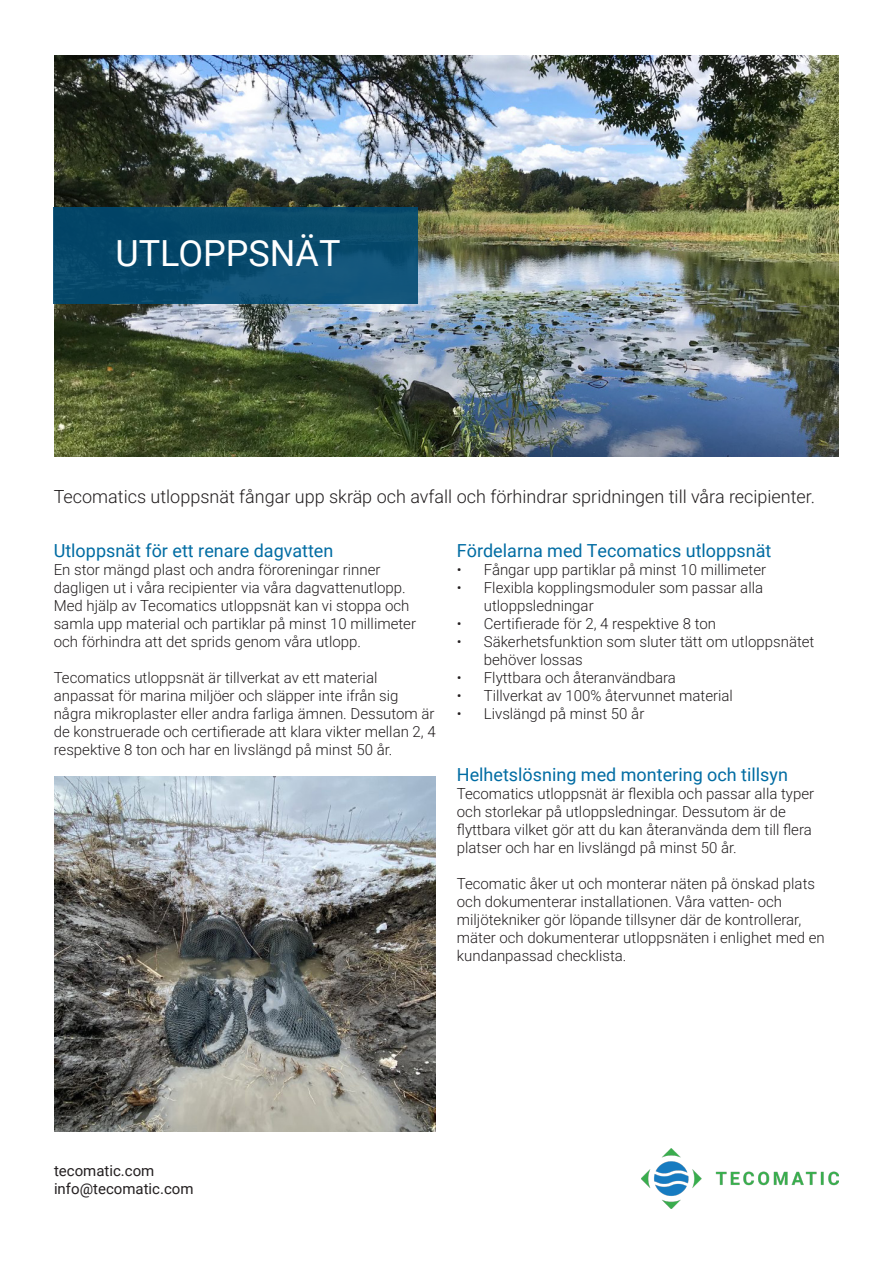
<style>
.page{position:relative;width:893px;height:1263px;background:#fff}
.page>*{position:absolute;margin:0;border:0;box-sizing:border-box;transform-origin:0 0}
.t1{font:36px "Roboto";color:#fff}
.t2{font:18px "Roboto";color:#006ca3}
.t3{font:300 18px "Roboto";color:#231f20}
.t4{font:300 15px/18px "Roboto";color:#231f20}
.t5{font:15px/18px "Roboto";color:#231f20}
</style>
<div class="page">
<img style="left:54px;top:55px;width:785px;height:401px">
<div style="left:54px;top:207px;width:364px;height:97px;background:linear-gradient(to right,#034567,#115377)"></div>
<img style="left:641px;top:1148px;width:198px;height:61px">
<img style="left:54px;top:776px;width:381px;height:356px">
<p class="t1" style="left:115px;top:228px;width:227px">UTLOPPSNÄT</p>
<p class="t3" style="left:54px;top:483px;width:763px">Tecomatics utloppsnät fångar upp skräp och avfall och förhindrar spridningen till våra recipienter.</p>
<p class="t2" style="left:457px;top:538px;width:316px">Fördelarna med Tecomatics utloppsnät</p>
<p class="t4" style="left:457px;top:560px;width:311px">• Fångar upp partiklar på minst 10 millimeter</p>
<p class="t4" style="left:484px;top:578px;width:281px;text-indent:-27px">• Flexibla kopplingsmoduler som passar alla utloppsledningar</p>
<p class="t4" style="left:457px;top:614px;width:261px">• Certifierade för 2, 4 respektive 8 ton</p>
<p class="t4" style="left:484px;top:632px;width:332px;text-indent:-27px">• Säkerhetsfunktion som sluter tätt om utloppsnätet behöver lossas</p>
<p class="t4" style="left:457px;top:668px;width:221px">• Flyttbara och återanvändbara</p>
<p class="t4" style="left:457px;top:686px;width:278px">• Tillverkat av 100% återvunnet material</p>
<p class="t4" style="left:457px;top:704px;width:189px">• Livslängd på minst 50 år</p>
<p class="t2" style="left:54px;top:538px;width:281px">Utloppsnät för ett renare dagvatten</p>
<p class="t4" style="left:54px;top:560px;width:364px">En stor mängd plast och andra föroreningar rinner dagligen ut i våra recipienter via våra dagvattenutlopp.<br>Med hjälp av Tecomatics utloppsnät kan vi stoppa och samla upp material och partiklar på minst 10 millimeter och förhindra att det sprids genom våra utlopp.</p>
<p class="t4" style="left:54px;top:668px;width:384px">Tecomatics utloppsnät är tillverkat av ett material anpassat för marina miljöer och släpper inte ifrån sig några mikroplaster eller andra farliga ämnen. Dessutom är de konstruerade och certifierade att klara vikter mellan 2, 4 respektive 8 ton och har en livslängd på minst 50 år.</p>
<p class="t5" style="left:54px;top:1161px;width:141px">tecomatic.com info@tecomatic.com</p>
<p class="t2" style="left:457px;top:762px;width:333px">Helhetslösning med montering och tillsyn</p>
<p class="t4" style="left:457px;top:784px;width:359px">Tecomatics utloppsnät är flexibla och passar alla typer och storlekar på utloppsledningar. Dessutom är de flyttbara vilket gör att du kan återanvända dem till flera platser och har en livslängd på minst 50 år.</p>
<p class="t4" style="left:457px;top:874px;width:369px">Tecomatic åker ut och monterar näten på önskad plats och dokumenterar installationen. Våra vatten- och miljötekniker gör löpande tillsyner där de kontrollerar, mäter och dokumenterar utloppsnäten i enlighet med en kundanpassad checklista.</p>
</div>
